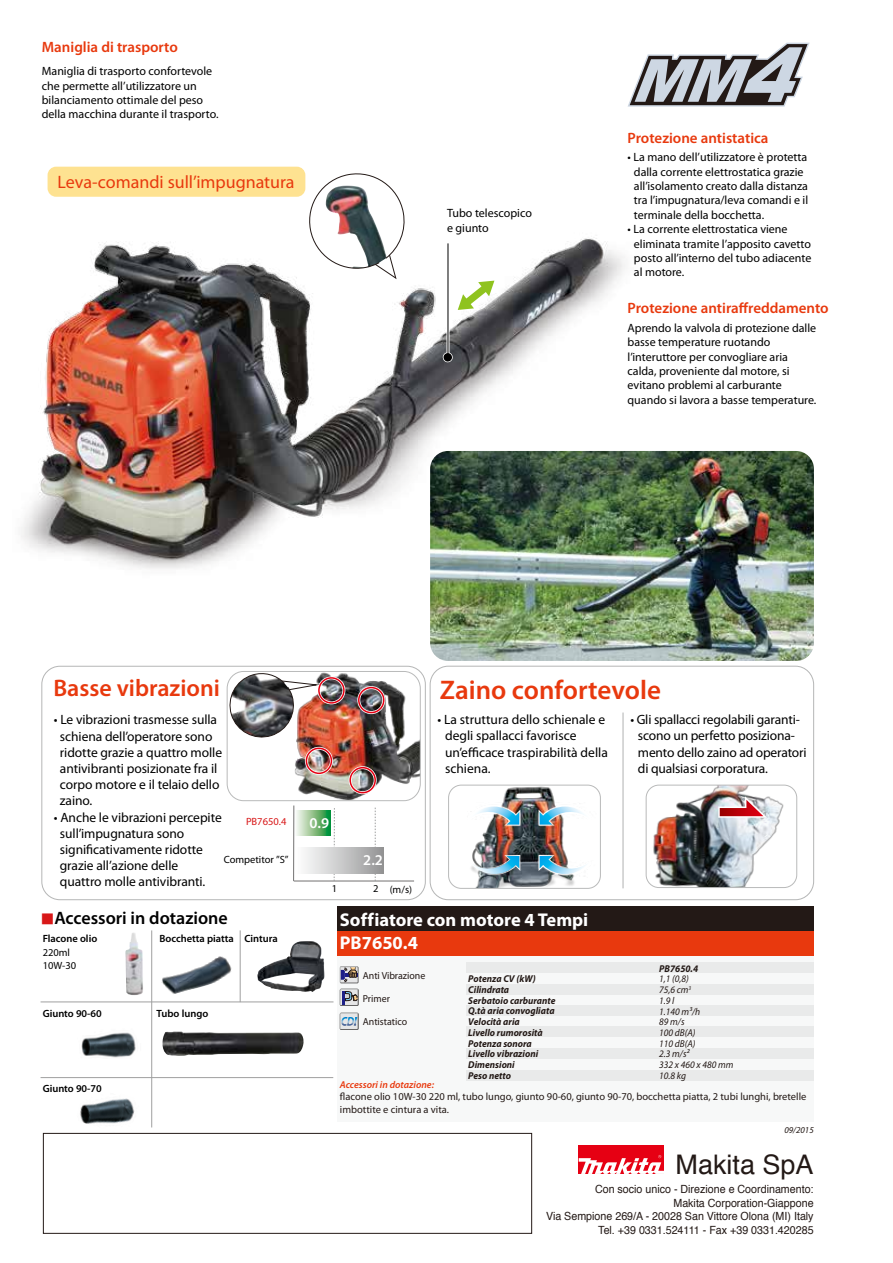
<style>
.page{position:relative;width:893px;height:1263px;background:#fff}
.page>*{position:absolute;margin:0;border:0;box-sizing:border-box;transform-origin:0 0}
.t1{font:600 27px "Myriad Pro";color:#e8390e}
.t2{font:27px "Helvetica";color:#231916}
.t3{font:600 24px "Myriad Pro";color:#e8390e}
.t4{font:700 18.45px/22.8px "Myriad Pro";color:#fff}
.t5{font:18px "Myriad Pro";color:#e8390e}
.t6{font:600 18px "Myriad Pro";color:#000}
.t7{font:600 15px "Myriad Pro";color:#e8390e}
.t8{font:600 15px "Myriad Pro";color:#fff}
.t9{font:13.5px/16.2px "Myriad Pro";letter-spacing:-.005em;color:#000}
.t10{font:12px/14.4px "Myriad Pro";color:#000}
.t11{font:11.25px/13.5px "Helvetica";color:#231916;text-align:right;scale:.95 1}
.t12{font:10.5px/12.6px "Myriad Pro";color:#231916}
.t13{font:600 10.5px "Myriad Pro";color:#000}
.t14{font:10.5px/12.6px "Myriad Pro";color:#000}
.t15{font:10.5px "Myriad Pro";color:#d81718}
.t16{font:10.2px "Myriad Pro";color:#231916}
.t17{font:italic 700 9.9px/10.6px "Myriad Pro";color:#231916;scale:.95 1}
.t18{font:italic 9.9px/10.6px "Myriad Pro";color:#231916;scale:.95 1}
.t19{font:italic 600 9.9px "Myriad Pro";color:#e8390e}
.t20{font:italic 9px "Myriad Pro";color:#231916}
.s1{font-family:"Koz Go Pro";font-weight:400;font-size:13.5px;color:#d81718}
</style>
<div class="page">
<img style="left:21px;top:166px;width:707px;height:511px">
<svg style="left:458px;top:281px;width:36px;height:29px"></svg>
<div style="left:48px;top:167px;width:257px;height:30px;background:#fee291;border-radius:9px"></div>
<div style="left:338px;top:956px;width:476px;height:166px;background:#f7f8f8"></div>
<div style="left:466px;top:962px;width:348px;height:11px;background:#e9eaea"></div>
<div style="left:466px;top:984px;width:348px;height:10px;background:#e9eaea"></div>
<div style="left:466px;top:1005px;width:348px;height:11px;background:#e9eaea"></div>
<div style="left:466px;top:1026px;width:348px;height:11px;background:#e9eaea"></div>
<div style="left:466px;top:1048px;width:348px;height:11px;background:#e9eaea"></div>
<div style="left:466px;top:1070px;width:348px;height:11px;background:#e9eaea"></div>
<div style="left:338px;top:907px;width:476px;height:24px;background:#231916"></div>
<div style="left:43px;top:1133px;width:489px;height:101px;background:#fff;border:1px solid #231916"></div>
<div style="left:338px;top:931px;width:476px;height:24px;background:#e8390e"></div>
<svg style="left:340px;top:966px;width:19px;height:17px"></svg>
<svg style="left:340px;top:966px;width:18px;height:17px"></svg>
<svg style="left:340px;top:989px;width:19px;height:17px"></svg>
<svg style="left:340px;top:989px;width:18px;height:16px"></svg>
<svg style="left:340px;top:1013px;width:19px;height:17px"></svg>
<svg style="left:340px;top:1013px;width:18px;height:16px"></svg>
<div style="left:430px;top:666px;width:384px;height:234px;border:1px solid #b5b6b6;border-radius:18px"></div>
<img style="left:645px;top:785px;width:147px;height:102px">
<hr style="left:622px;top:712px;width:2px;height:176px;background:#b9baba">
<svg style="left:718px;top:796px;width:49px;height:22px"></svg>
<img style="left:449px;top:785px;width:147px;height:102px">
<div style="left:448px;top:785px;width:153px;height:104px;border:1px solid #b9baba;border-radius:13px"></div>
<div style="left:646px;top:785px;width:151px;height:103px;border:1px solid #b9baba;border-radius:13px"></div>
<img style="left:536px;top:803px;width:65px;height:26px">
<svg style="left:539px;top:805px;width:57px;height:21px"></svg>
<img style="left:459px;top:803px;width:64px;height:26px">
<svg style="left:463px;top:805px;width:57px;height:21px"></svg>
<img style="left:536px;top:851px;width:65px;height:27px">
<svg style="left:539px;top:855px;width:57px;height:22px"></svg>
<svg style="left:463px;top:855px;width:57px;height:22px"></svg>
<img style="left:294px;top:671px;width:126px;height:130px">
<div style="left:349px;top:766px;width:28px;height:28px;border:3px solid #fff;border-radius:50%"></div>
<div style="left:305px;top:747px;width:28px;height:28px;border:3px solid #fff;border-radius:50%"></div>
<div style="left:317px;top:676px;width:28px;height:28px;border:3px solid #fff;border-radius:50%"></div>
<div style="left:357px;top:686px;width:28px;height:28px;border:3px solid #fff;border-radius:50%"></div>
<div style="left:349px;top:767px;width:27px;height:26px;border:2px solid #e60013;border-radius:50%"></div>
<div style="left:306px;top:747px;width:26px;height:27px;border:2px solid #e60013;border-radius:50%"></div>
<div style="left:318px;top:677px;width:27px;height:27px;border:2px solid #e60013;border-radius:50%"></div>
<div style="left:358px;top:687px;width:26px;height:26px;border:2px solid #e60013;border-radius:50%"></div>
<div style="left:227px;top:671px;width:194px;height:130px;border:1px solid #b9baba;border-radius:17px"></div>
<svg style="left:305px;top:169px;width:102px;height:111px"></svg>
<img style="left:161px;top:956px;width:71px;height:38px">
<img style="left:81px;top:1032px;width:55px;height:26px">
<img style="left:125px;top:933px;width:18px;height:62px">
<img style="left:75px;top:1098px;width:67px;height:37px">
<img style="left:162px;top:1031px;width:142px;height:25px">
<img style="left:257px;top:941px;width:68px;height:51px">
<div style="left:41px;top:666px;width:385px;height:234px;border:1px solid #b5b6b6;border-radius:18px"></div>
<hr style="left:446px;top:242px;width:3px;height:114px;background:#fff">
<hr style="left:448px;top:243px;width:1px;height:114px;background:#000">
<svg style="left:442px;top:352px;width:11px;height:11px"></svg>
<svg style="left:334px;top:808px;width:1px;height:72px"></svg>
<svg style="left:375px;top:808px;width:1px;height:72px"></svg>
<svg style="left:294px;top:810px;width:37px;height:26px"></svg>
<div style="left:294px;top:848px;width:90px;height:25px;background:linear-gradient(to right,#fff,#969697)"></div>
<hr style="left:294px;top:881px;width:120px;height:1px;background:#727171">
<hr style="left:293px;top:805px;width:1px;height:76px;background:#727171">
<img style="left:430px;top:451px;width:384px;height:210px">
<hr style="left:151px;top:930px;width:1px;height:197px;background:#9fa0a0">
<hr style="left:240px;top:930px;width:1px;height:72px;background:#9fa0a0">
<hr style="left:41px;top:1077px;width:292px;height:1px;background:#9fa0a0">
<hr style="left:41px;top:1001px;width:292px;height:1px;background:#9fa0a0">
<img style="left:225px;top:670px;width:97px;height:72px">
<svg style="left:628px;top:43px;width:182px;height:64px"></svg>
<div style="left:579px;top:1145px;width:85px;height:29px;background:#e60013"></div>
<svg style="left:579px;top:1155px;width:85px;height:19px"></svg>
<p class="t7" style="left:42px;top:39px;width:138px">Maniglia di trasporto</p>
<p class="t10" style="left:42px;top:64px;width:178px">Maniglia di trasporto confortevole che permette all’utilizzatore un bilanciamento ottimale del peso della macchina durante il trasporto.</p>
<h3 class="t5" style="left:58px;top:172px;width:239px">Leva-comandi sull’impugnatura</h3>
<p class="t10" style="left:447px;top:206px;width:86px">Tubo telescopico e giunto</p>
<p class="t7" style="left:628px;top:130px;width:142px">Protezione antistatica</p>
<p class="t10" style="left:634px;top:150px;width:176px;text-indent:-6px">• La mano dell’utilizzatore è protetta dalla corrente elettrostatica grazie all’isolamento creato dalla distanza tra l’impugnatura/leva comandi e il terminale della bocchetta.</p>
<p class="t10" style="left:634px;top:222px;width:179px;text-indent:-6px">• La corrente elettrostatica viene eliminata tramite l’apposito cavetto posto all’interno del tubo adiacente al motore.</p>
<p class="t7" style="left:628px;top:300px;width:203px">Protezione antiraffreddamento</p>
<p class="t10" style="left:628px;top:321px;width:190px">Aprendo la valvola di protezione dalle basse temperature ruotando l’interuttore per convogliare aria calda, proveniente dal motore, si evitano problemi al carburante quando si lavora a basse temperature.</p>
<h2 class="t3" style="left:53px;top:675px;width:168px">Basse vibrazioni</h2>
<p class="t9" style="left:60px;top:712px;width:164px;text-indent:-6px">• Le vibrazioni trasmesse sulla schiena dell’operatore sono ridotte grazie a quattro molle antivibranti posizionate fra il corpo motore e il telaio dello zaino.</p>
<p class="t9" style="left:60px;top:809px;width:163px;text-indent:-6px">• Anche le vibrazioni percepite sull’impugnatura sono significativamente ridotte grazie all’azione delle quattro molle antivibranti.</p>
<p class="t15" style="left:246px;top:816px;width:42px">PB7650.4</p>
<p class="t14" style="left:224px;top:854px;width:66px">Competitor ”S”</p>
<h3 class="t6" style="left:41px;top:908px;width:188px"><span class="s1">■</span>Accessori in dotazione</h3>
<p class="t13" style="left:43px;top:932px;width:56px">Flacone olio</p>
<p class="t14" style="left:43px;top:947px;width:35px">220ml<br>10W-30</p>
<p class="t13" style="left:159px;top:932px;width:76px">Bocchetta piatta</p>
<p class="t13" style="left:244px;top:932px;width:35px">Cintura</p>
<p class="t13" style="left:43px;top:1008px;width:61px">Giunto 90-60</p>
<p class="t13" style="left:156px;top:1008px;width:53px">Tubo lungo</p>
<p class="t13" style="left:43px;top:1083px;width:61px">Giunto 90-70</p>
<p class="t8" style="left:310px;top:814px;width:21px">0.9</p>
<p class="t8" style="left:363px;top:852px;width:21px">2.2</p>
<p class="t14" style="left:332px;top:883px;width:7px">1</p>
<p class="t14" style="left:373px;top:883px;width:7px">2</p>
<p class="t14" style="left:390px;top:883px;width:24px">(m/s)</p>
<h1 class="t1" style="left:440px;top:675px;width:223px">Zaino confortevole</h1>
<p class="t9" style="left:445px;top:712px;width:164px;text-indent:-8px">• La struttura dello schienale e degli spallacci favorisce un’efficace traspirabilità della schiena.</p>
<p class="t9" style="left:638px;top:712px;width:170px;text-indent:-8px">• Gli spallacci regolabili garanti&shy;scono un perfetto posiziona&shy;mento dello zaino ad operatori di qualsiasi corporatura.</p>
<h3 class="t4" style="left:340px;top:908px;width:250px">Soffiatore con motore 4 Tempi<br>PB7650.4</h3>
<p class="t16" style="left:363px;top:970px;width:64px">Anti Vibrazione</p>
<p class="t16" style="left:363px;top:993px;width:29px">Primer</p>
<p class="t16" style="left:363px;top:1015px;width:46px">Antistatico</p>
<p class="t17" style="left:468px;top:974px;width:93px">Potenza CV (kW)<br>Cilindrata<br>Serbatoio carburante<br>Q.tà aria convogliata<br>Velocità aria<br>Livello rumorosità<br>Potenza sonora<br>Livello vibrazioni<br>Dimensioni<br>Peso netto</p>
<p class="t19" style="left:340px;top:1079px;width:96px">Accessori in dotazione:</p>
<p class="t17" style="left:659px;top:963px;width:42px">PB7650.4</p>
<p class="t18" style="left:659px;top:974px;width:80px">1,1 (0,8)<br>75,6 cm<sup>3<br></sup>1.9 l<br>1.140 m³/h<br>89 m/s<br>100 dB(A)<br>110 dB(A)<br>2.3 m/s²<br>332 x 460 x 480 mm<br>10.8 kg</p>
<p class="t12" style="left:340px;top:1091px;width:468px">flacone olio 10W-30 220 ml, tubo lungo, giunto 90-60, giunto 90-70, bocchetta piatta, 2 tubi lunghi, bretelle imbottite e cintura a vita.</p>
<p class="t20" style="left:784px;top:1125px;width:31px">09/2015</p>
<h1 class="t2" style="left:676px;top:1144px;width:140px">Makita SpA</h1>
<p class="t11" style="left:546px;top:1183px;width:283px">Con socio unico - Direzione e Coordinamento:<br>Makita Corporation-Giappone<br>Via Sempione 269/A - 20028 San Vittore Olona (MI) Italy Tel. +39 0331.524111 - Fax +39 0331.420285</p>
</div>
